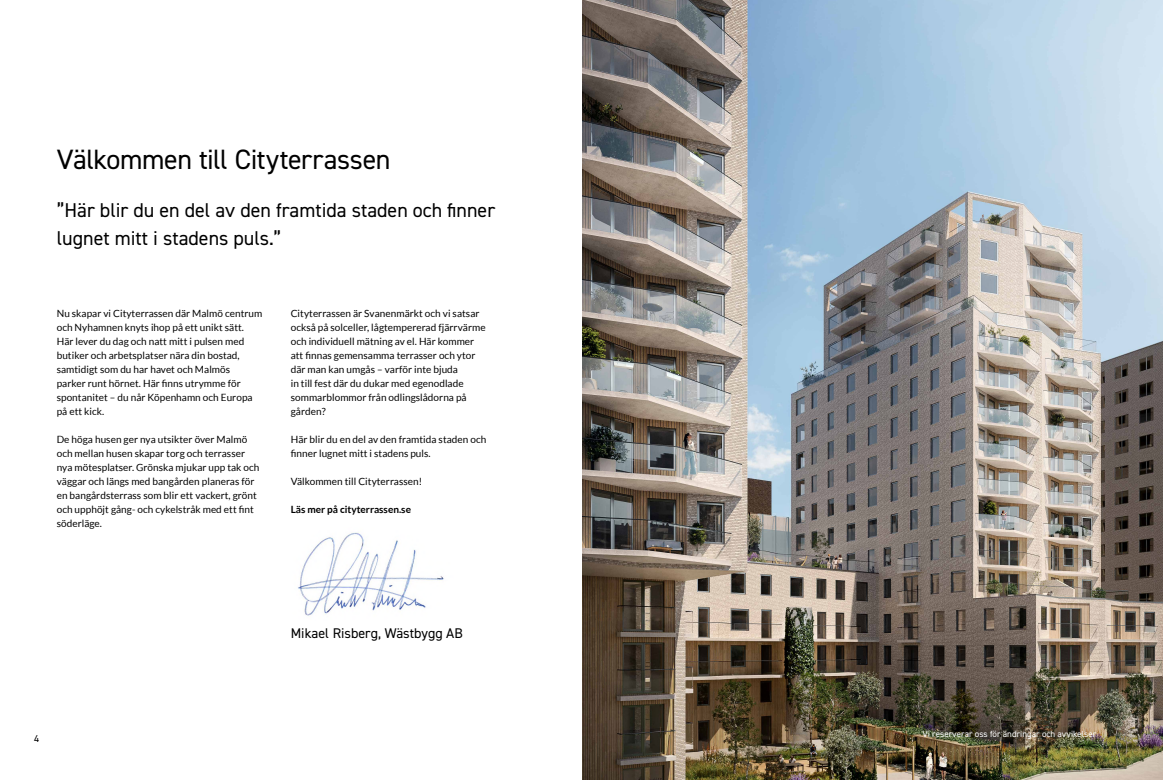
<style>
.page{position:relative;width:1163px;height:780px;background:#fff}
.page>*{position:absolute;margin:0;border:0;box-sizing:border-box;transform-origin:0 0}
.t1{font:28px "DIN2014";letter-spacing:-.015em;color:#000}
.t2{font:20px/28px "DIN2014";color:#000}
.t3{font:14.1px "DIN2014";color:#000}
.t4{font:10px/14px "Lato";letter-spacing:.005em;color:#000}
.t5{font:700 10px "Lato";color:#000}
.t6{font:10px "DIN2014";color:#000}
.t7{font:9px "DIN2014";color:#fff}
</style>
<div class="page">
<img style="left:298px;top:532px;width:146px;height:84px">
<img style="left:582px;top:0;width:580px;height:780px">
<h1 class="t1" style="left:57px;top:141px;width:335px">Välkommen till Cityterrassen</h1>
<h2 class="t2" style="left:57px;top:196px;width:440px">”Här blir du en del av den framtida staden och finner lugnet mitt i stadens puls.”</h2>
<p class="t4" style="left:57px;top:306px;width:207px">Nu skapar vi Cityterrassen där Malmö centrum och Nyhamnen knyts ihop på ett unikt sätt.<br>Här lever du dag och natt mitt i pulsen med butiker och arbetsplatser nära din bostad, samtidigt som du har havet och Malmös<br>parker runt hörnet. Här finns utrymme för spontanitet – du når Köpenhamn och Europa på ett kick.</p>
<p class="t4" style="left:57px;top:432px;width:204px">De höga husen ger nya utsikter över Malmö och mellan husen skapar torg och terrasser nya mötesplatser. Grönska mjukar upp tak och väggar och längs med bangården planeras för en bangårdsterrass som blir ett vackert, grönt och upphöjt gång- och cykelstråk med ett fint söderläge.</p>
<p class="t4" style="left:291px;top:306px;width:196px">Cityterrassen är Svanenmärkt och vi satsar också på solceller, lågtempererad fjärrvärme och individuell mätning av el. Här kommer att finnas gemensamma terrasser och ytor där man kan umgås – varför inte bjuda<br>in till fest där du dukar med egenodlade sommarblommor från odlingslådorna på gården?</p>
<p class="t4" style="left:291px;top:432px;width:197px">Här blir du en del av den framtida staden och finner lugnet mitt i stadens puls.</p>
<p class="t4" style="left:291px;top:474px;width:133px">Välkommen till Cityterrassen!</p>
<p class="t5" style="left:291px;top:503px;width:122px">Läs mer på cityterrassen.se</p>
<p class="t6" style="left:34px;top:732px;width:6px">4</p>
<h3 class="t3" style="left:291px;top:624px;width:173px">Mikael Risberg, Wästbygg AB</h3>
<p class="t7" style="left:922px;top:728px;width:175px">Vi reserverar oss för ändringar och avvikelser</p>
</div>
